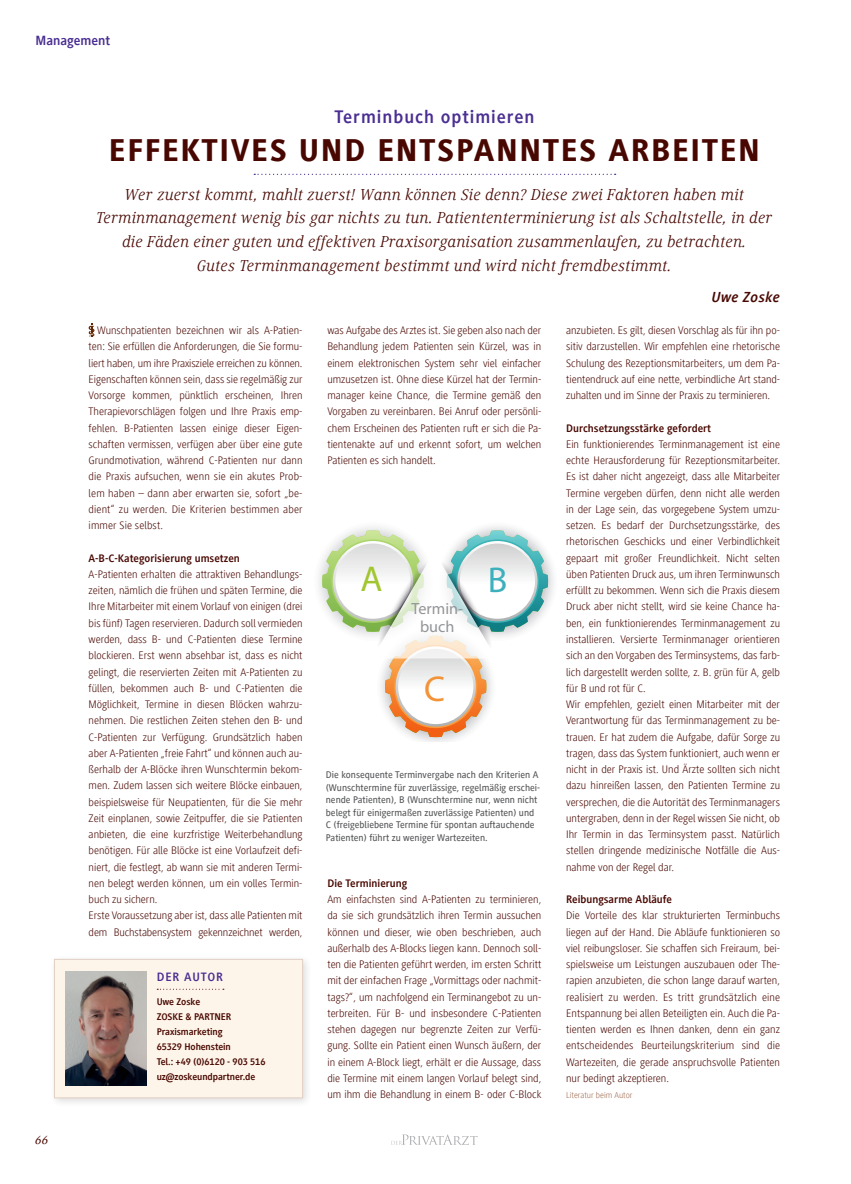
<style>
.page{position:relative;width:851px;height:1184px;background:#fff}
.page>*{position:absolute;margin:0;border:0;box-sizing:border-box;transform-origin:0 0}
.tabelle_braun{font:36px "Myriad Pro";color:#a1c62f}
.tabelle_braun-2{font:36px "Myriad Pro";color:#3db0bd}
.tabelle_braun-3{font:36px "Myriad Pro";color:#f39337}
.Hauptzeile_gross{font:800 32.5px "Generis Sans Com";letter-spacing:.05em;color:#480700}
.Dachzeile{font:700 18.75px "Generis Sans Com";letter-spacing:.05em;color:#4a2e92}
.vorspann{font:italic 16.25px/23.8px "Generis Serif Com";letter-spacing:.02em;color:#480700;text-align:center}
.tabelle_braun-4{font:16.25px/18px "Myriad Pro";color:#939598;text-align:center}
.autorenzeile{font:italic 700 15px "Generis Sans Com";letter-spacing:.02em;color:#480700}
.medizin_links{font:700 13.75px "Generis Sans Com";color:#4a2e92}
.Autoren_Head{font:700 12.5px "Generis Sans Com";letter-spacing:.07em;color:#4a2e92}
.t1{font:italic 500 12.5px "Generis Serif Com";color:#480700}
.t2{font:300 11.25px/16.2px "Generis Sans Com";color:#480700;text-align:justify}
.t3{font:700 11.25px "Generis Sans Com";color:#480700}
.t4{font:500 10px/12.5px "Generis Sans Com";color:#57585a}
.Autenkasten_Person{font:700 10px "Generis Sans Com";letter-spacing:-.01em;color:#480700}
.t5{font:300 8.75px "Generis Sans Com";color:#a06c51}
</style>
<div class="page">
<svg style="left:391px;top:1134px;width:86px;height:10px"></svg>
<svg style="left:254px;top:174px;width:361px;height:1px"></svg>
<svg style="left:89px;top:323px;width:5px;height:13px"></svg>
<div style="left:49px;top:954px;width:264px;height:154px;background:#231f20;opacity:.3"></div>
<div style="left:54px;top:959px;width:249px;height:139px;background:#fef5ea"></div>
<svg style="left:157px;top:988px;width:67px;height:1px"></svg>
<img style="left:65px;top:971px;width:82px;height:114px">
<svg style="left:437px;top:521px;width:120px;height:120px"></svg>
<div style="left:313px;top:521px;width:120px;height:120px;background:#f9fafa;border-radius:60px"></div>
<svg style="left:322px;top:530px;width:226px;height:211px"></svg>
<p class="medizin_links" style="left:35px;top:33px;width:76px">Management</p>
<p class="Dachzeile" style="left:334px;top:106px;width:202px">Terminbuch optimieren</p>
<p class="Hauptzeile_gross" style="left:109px;top:132px;width:652px">EFFEKTIVES UND ENTSPANNTES ARBEITEN</p>
<p class="vorspann" style="left:96px;top:182px;width:677px">Wer zuerst kommt, mahlt zuerst! Wann können Sie denn? Diese zwei Faktoren haben mit Terminmanagement wenig bis gar nichts zu tun. Patiententerminierung ist als Schaltstelle, in der die Fäden einer guten und effektiven Praxisorganisation zusammenlaufen, zu betrachten.<br>Gutes Terminmanagement bestimmt und wird nicht fremdbestimmt.</p>
<p class="t1" style="left:35px;top:1132px;width:14px">66</p>
<p class="t2" style="left:89px;top:322px;width:215px;text-indent:8px">Wunschpatienten bezeichnen wir als A-Patien&shy;ten: Sie erfüllen die Anforderungen, die Sie formu&shy;liert haben, um ihre Praxisziele erreichen zu können.<br>Eigenschaften können sein, dass sie regelmäßig zur Vorsorge kommen, pünktlich erscheinen, Ihren Therapievorschlägen folgen und Ihre Praxis emp&shy;fehlen. B-Patienten lassen einige dieser Eigen&shy;schaften vermissen, verfügen aber über eine gute Grundmotivation, während C-Patienten nur dann die Praxis aufsuchen, wenn sie ein akutes Prob&shy;lem haben – dann aber erwarten sie, sofort „be&shy;dient“ zu werden. Die Kriterien bestimmen aber immer Sie selbst.</p>
<p class="t3" style="left:89px;top:552px;width:153px">A-B-C-Kategorisierung umsetzen</p>
<p class="t2" style="left:89px;top:566px;width:215px">A-Patienten erhalten die attraktiven Behandlungs&shy;zeiten, nämlich die frühen und späten Termine, die Ihre Mitarbeiter mit einem Vorlauf von einigen (drei bis fünf) Tagen reservieren. Dadurch soll vermieden werden, dass B- und C-Patienten diese Termine blockieren. Erst wenn absehbar ist, dass es nicht gelingt, die reservierten Zeiten mit A-Patienten zu füllen, bekommen auch B- und C-Patienten die Möglichkeit, Termine in diesen Blöcken wahrzu&shy;nehmen. Die restlichen Zeiten stehen den B- und C-Patienten zur Verfügung. Grundsätzlich haben aber A-Patienten „freie Fahrt“ und können auch au&shy;ßerhalb der A-Blöcke ihren Wunschtermin bekom&shy;men. Zudem lassen sich weitere Blöcke einbauen, beispielsweise für Neupatienten, für die Sie mehr Zeit einplanen, sowie Zeitpuffer, die sie Patienten anbieten, die eine kurzfristige Weiterbehandlung benötigen. Für alle Blöcke ist eine Vorlaufzeit defi&shy;niert, die festlegt, ab wann sie mit anderen Termi&shy;nen belegt werden können, um ein volles Termin&shy;buch zu sichern.</p>
<p class="t2" style="left:89px;top:907px;width:215px">Erste Voraussetzung aber ist, dass alle Patienten mit dem Buchstabensystem gekennzeichnet werden,</p>
<p class="Autoren_Head" style="left:157px;top:970px;width:68px">DER AUTOR</p>
<p class="Autenkasten_Person" style="left:157px;top:996px;width:45px">Uwe Zoske</p>
<p class="Autenkasten_Person" style="left:157px;top:1011px;width:76px">ZOSKE &amp; PARTNER</p>
<p class="Autenkasten_Person" style="left:157px;top:1026px;width:67px">Praxismarketing</p>
<p class="Autenkasten_Person" style="left:157px;top:1041px;width:76px">65329 Hohenstein</p>
<p class="Autenkasten_Person" style="left:157px;top:1056px;width:110px">Tel.: +49 (0)6120 - 903 516</p>
<p class="Autenkasten_Person" style="left:157px;top:1071px;width:100px">uz@zoskeundpartner.de</p>
<p class="t2" style="left:327px;top:322px;width:215px">was Aufgabe des Arztes ist. Sie geben also nach der Behandlung jedem Patienten sein Kürzel, was in einem elektronischen System sehr viel einfacher umzusetzen ist. Ohne diese Kürzel hat der Termin&shy;manager keine Chance, die Termine gemäß den Vorgaben zu vereinbaren. Bei Anruf oder persönli&shy;chem Erscheinen des Patienten ruft er sich die Pa&shy;tientenakte auf und erkennt sofort, um welchen Patienten es sich handelt.</p>
<p class="tabelle_braun" style="left:360px;top:556px;width:24px">A</p>
<p class="tabelle_braun-4" style="left:411px;top:599px;width:53px">Termin&shy;buch</p>
<p class="tabelle_braun-3" style="left:424px;top:666px;width:22px">C</p>
<p class="tabelle_braun-2" style="left:487px;top:557px;width:21px">B</p>
<p class="t4" style="left:326px;top:768px;width:216px">Die konsequente Terminvergabe nach den Kriterien A (Wunschtermine für zuverlässige, regelmäßig erschei&shy;nende Patienten), B (Wunschtermine nur, wenn nicht belegt für einigermaßen zuverlässige Patienten) und C (freigebliebene Termine für spontan auftauchende Patienten) führt zu weniger Wartezeiten.</p>
<p class="t3" style="left:327px;top:877px;width:81px">Die Terminierung</p>
<p class="t2" style="left:327px;top:891px;width:215px">Am einfachsten sind A-Patienten zu terminieren, da sie sich grundsätzlich ihren Termin aussuchen können und dieser, wie oben beschrieben, auch außerhalb des A-Blocks liegen kann. Dennoch soll&shy;ten die Patienten geführt werden, im ersten Schritt mit der einfachen Frage „Vormittags oder nachmit&shy;tags?“, um nachfolgend ein Terminangebot zu un&shy;terbreiten. Für B- und insbesondere C-Patienten stehen dagegen nur begrenzte Zeiten zur Verfü&shy;gung. Sollte ein Patient einen Wunsch äußern, der in einem A-Block liegt, erhält er die Aussage, dass die Termine mit einem langen Vorlauf belegt sind, um ihm die Behandlung in einem B- oder C-Block</p>
<p class="autorenzeile" style="left:711px;top:288px;width:70px">Uwe Zoske</p>
<p class="t2" style="left:566px;top:322px;width:215px">anzubieten. Es gilt, diesen Vorschlag als für ihn po&shy;sitiv darzustellen. Wir empfehlen eine rhetorische Schulung des Rezeptionsmitarbeiters, um dem Pa&shy;tientendruck auf eine nette, verbindliche Art stand&shy;zuhalten und im Sinne der Praxis zu terminieren.</p>
<p class="t3" style="left:566px;top:422px;width:146px">Durchsetzungsstärke gefordert</p>
<p class="t2" style="left:566px;top:436px;width:215px">Ein funktionierendes Terminmanagement ist eine echte Herausforderung für Rezeptionsmitarbeiter.<br>Es ist daher nicht angezeigt, dass alle Mitarbeiter Termine vergeben dürfen, denn nicht alle werden in der Lage sein, das vorgegebene System umzu&shy;setzen. Es bedarf der Durchsetzungsstärke, des rhetorischen Geschicks und einer Verbindlichkeit gepaart mit großer Freundlichkeit. Nicht selten üben Patienten Druck aus, um ihren Terminwunsch erfüllt zu bekommen. Wenn sich die Praxis diesem Druck aber nicht stellt, wird sie keine Chance ha&shy;ben, ein funktionierendes Terminmanagement zu installieren. Versierte Terminmanager orientieren sich an den Vorgaben des Terminsystems, das farb&shy;lich dargestellt werden sollte, z. B. grün für A, gelb für B und rot für C.</p>
<p class="t2" style="left:566px;top:696px;width:215px">Wir empfehlen, gezielt einen Mitarbeiter mit der Verantwortung für das Terminmanagement zu be&shy;trauen. Er hat zudem die Aufgabe, dafür Sorge zu tragen, dass das System funktioniert, auch wenn er nicht in der Praxis ist. Und Ärzte sollten sich nicht dazu hinreißen lassen, den Patienten Termine zu versprechen, die die Autorität des Terminmanagers untergraben, denn in der Regel wissen Sie nicht, ob Ihr Termin in das Terminsystem passt. Natürlich stellen dringende medizinische Notfälle die Aus&shy;nahme von der Regel dar.</p>
<p class="t3" style="left:566px;top:893px;width:107px">Reibungsarme Abläufe</p>
<p class="t2" style="left:566px;top:907px;width:215px">Die Vorteile des klar strukturierten Terminbuchs liegen auf der Hand. Die Abläufe funktionieren so viel reibungsloser. Sie schaffen sich Freiraum, bei&shy;spielsweise um Leistungen auszubauen oder The&shy;rapien anzubieten, die schon lange darauf warten, realisiert zu werden. Es tritt grundsätzlich eine Entspannung bei allen Beteiligten ein. Auch die Pa&shy;tienten werden es Ihnen danken, denn ein ganz entscheidendes Beurteilungskriterium sind die Wartezeiten, die gerade anspruchsvolle Patienten nur bedingt akzeptieren.</p>
<p class="t5" style="left:566px;top:1090px;width:68px">Literatur beim Autor</p>
</div>
